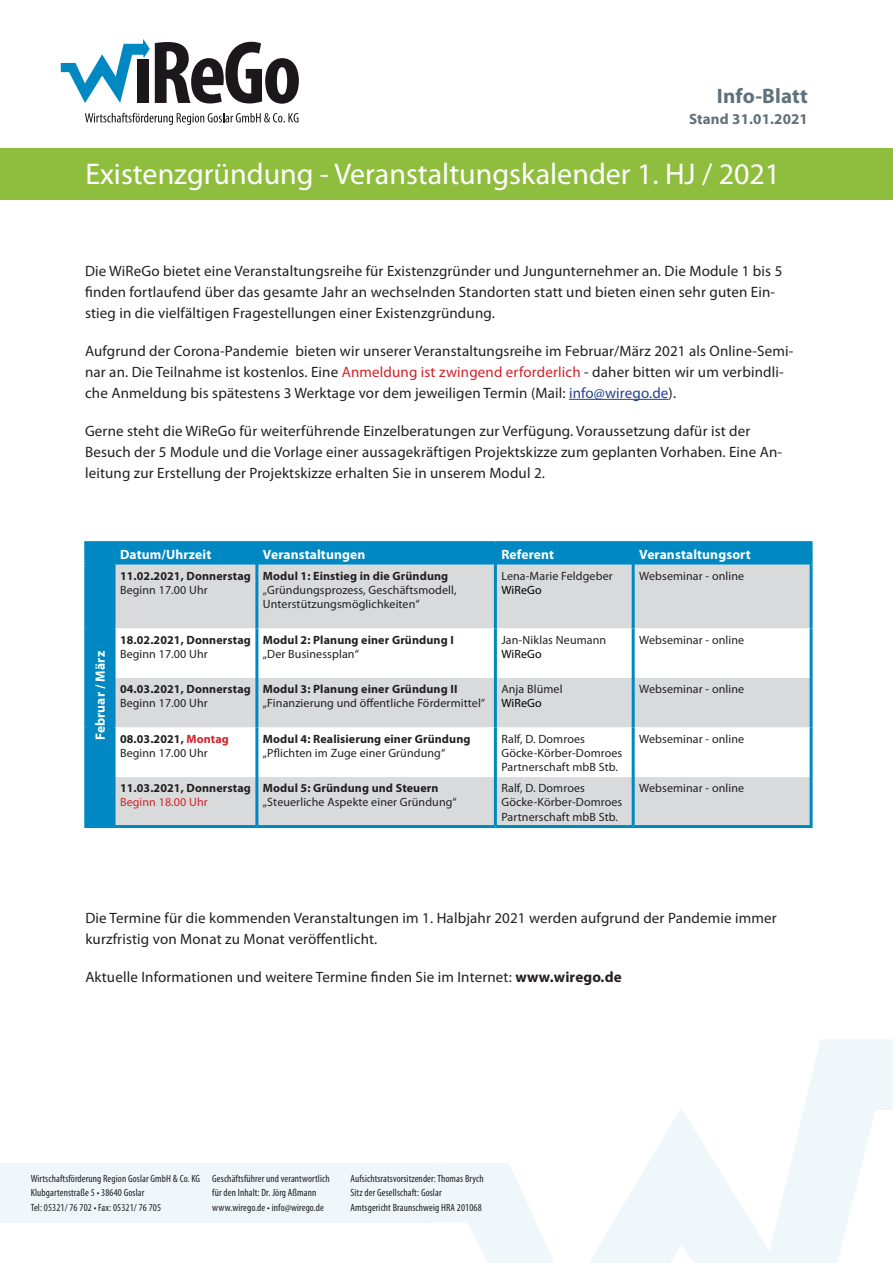
<style>
.page{position:relative;width:893px;height:1263px;background:#fff}
.page>*{position:absolute;margin:0;border:0;box-sizing:border-box;transform-origin:0 0}
.t1{font:30px "Myriad Pro";color:#fff}
.t2{font:700 21px "Myriad Pro";letter-spacing:.01em;color:#5f717b}
.t3{font:15px/21px "Myriad Pro";letter-spacing:.01em;color:#231f20}
.t4{font:700 15px "Myriad Pro";letter-spacing:.01em;color:#5f717b}
.t5{font:700 13.5px "Myriad Pro";letter-spacing:.01em;color:#fff}
.t6{font:12px/14.2px "Myriad Pro";letter-spacing:.01em;color:#231f20}
.t7{font:700 12px "Myriad Pro";letter-spacing:.01em;color:#231f20}
.t8{font:12px "Myriad Pro";letter-spacing:.01em;color:#000}
.t9{font:12px "Myriad Pro";letter-spacing:.01em;color:#d1232a}
.t10{font:condensed 10.5px/14.2px "Myriad Pro";letter-spacing:.01em;color:#231f20}
.s1{color:#d1232a}
.s2{color:#253f8e}
.s3{font-weight:700}
.s4{font-weight:700;color:#d1232a}
</style>
<div class="page">
<div style="left:0;top:149px;width:893px;height:51px;background:#8fbd3e"></div>
<svg style="left:429px;top:1039px;width:464px;height:224px"></svg>
<div style="left:0;top:1163px;width:429px;height:59px;background:#eff7fb"></div>
<svg style="left:85px;top:113px;width:213px;height:12px"></svg>
<svg style="left:61px;top:39px;width:238px;height:65px"></svg>
<hr style="left:569px;top:399px;width:100px;height:1px;background:#253f8e">
<div style="left:87px;top:544px;width:723px;height:281px;background:#0088c2"></div>
<div style="left:116px;top:565px;width:694px;height:260px;background:#d9dadc"></div>
<svg style="left:116px;top:628px;width:694px;height:149px"></svg>
<hr style="left:494px;top:565px;width:3px;height:63px;background:#0088c2">
<hr style="left:632px;top:565px;width:3px;height:63px;background:#0088c2">
<hr style="left:494px;top:628px;width:3px;height:50px;background:#0088c2">
<hr style="left:632px;top:628px;width:3px;height:50px;background:#0088c2">
<hr style="left:494px;top:678px;width:3px;height:49px;background:#0088c2">
<hr style="left:632px;top:678px;width:3px;height:49px;background:#0088c2">
<hr style="left:494px;top:727px;width:3px;height:50px;background:#0088c2">
<hr style="left:632px;top:727px;width:3px;height:50px;background:#0088c2">
<hr style="left:255px;top:544px;width:3px;height:21px;background:#0088c2">
<hr style="left:494px;top:544px;width:3px;height:21px;background:#0088c2">
<hr style="left:632px;top:544px;width:3px;height:21px;background:#0088c2">
<hr style="left:114px;top:541px;width:143px;height:3px;background:#0088c2">
<hr style="left:257px;top:541px;width:238px;height:3px;background:#0088c2">
<hr style="left:495px;top:541px;width:138px;height:3px;background:#0088c2">
<hr style="left:633px;top:541px;width:180px;height:3px;background:#0088c2">
<hr style="left:810px;top:544px;width:3px;height:21px;background:#0088c2">
<hr style="left:84px;top:541px;width:30px;height:3px;background:#0088c2">
<hr style="left:84px;top:544px;width:3px;height:19px;background:#0088c2">
<hr style="left:113px;top:544px;width:3px;height:21px;background:#0088c2">
<hr style="left:255px;top:628px;width:3px;height:50px;background:#0088c2">
<hr style="left:255px;top:678px;width:3px;height:49px;background:#0088c2">
<hr style="left:255px;top:727px;width:3px;height:50px;background:#0088c2">
<hr style="left:810px;top:628px;width:3px;height:50px;background:#0088c2">
<hr style="left:810px;top:678px;width:3px;height:49px;background:#0088c2">
<hr style="left:810px;top:727px;width:3px;height:50px;background:#0088c2">
<hr style="left:810px;top:777px;width:3px;height:48px;background:#0088c2">
<hr style="left:114px;top:825px;width:143px;height:3px;background:#0088c2">
<hr style="left:257px;top:825px;width:238px;height:3px;background:#0088c2">
<hr style="left:495px;top:825px;width:138px;height:3px;background:#0088c2">
<hr style="left:633px;top:825px;width:180px;height:3px;background:#0088c2">
<hr style="left:810px;top:565px;width:3px;height:63px;background:#0088c2">
<hr style="left:255px;top:565px;width:3px;height:63px;background:#0088c2">
<hr style="left:84px;top:563px;width:29px;height:3px;background:#0088c2">
<hr style="left:84px;top:566px;width:3px;height:62px;background:#0088c2">
<hr style="left:84px;top:628px;width:3px;height:50px;background:#0088c2">
<hr style="left:84px;top:678px;width:3px;height:49px;background:#0088c2">
<hr style="left:84px;top:727px;width:3px;height:50px;background:#0088c2">
<hr style="left:84px;top:777px;width:3px;height:48px;background:#0088c2">
<hr style="left:84px;top:825px;width:30px;height:3px;background:#0088c2">
<hr style="left:113px;top:565px;width:3px;height:63px;background:#0088c2">
<hr style="left:113px;top:628px;width:3px;height:50px;background:#0088c2">
<hr style="left:113px;top:678px;width:3px;height:49px;background:#0088c2">
<hr style="left:113px;top:727px;width:3px;height:50px;background:#0088c2">
<hr style="left:494px;top:777px;width:3px;height:48px;background:#0088c2">
<hr style="left:632px;top:777px;width:3px;height:48px;background:#0088c2">
<hr style="left:113px;top:777px;width:3px;height:48px;background:#0088c2">
<hr style="left:255px;top:777px;width:3px;height:48px;background:#0088c2">
<h2 class="t2" style="left:717px;top:82px;width:93px">Info-Blatt</h2>
<p class="t4" style="left:689px;top:109px;width:120px">Stand 31.01.2021</p>
<h1 class="t1" style="left:85px;top:155px;width:696px">Existenzgründung - Veranstaltungskalender 1. HJ / 2021</h1>
<p class="t3" style="left:85px;top:260px;width:699px">Die WiReGo bietet eine Veranstaltungsreihe für Existenzgründer und Jungunternehmer an. Die Module 1 bis 5 finden fortlaufend über das gesamte Jahr an wechselnden Standorten statt und bieten einen sehr guten Ein&shy;stieg in die vielfältigen Fragestellungen einer Existenzgründung.</p>
<p class="t3" style="left:85px;top:340px;width:710px">Aufgrund der Corona-Pandemie bieten wir unserer Veranstaltungsreihe im Februar/März 2021 als Online-Semi&shy;nar an. Die Teilnahme ist kostenlos. Eine <span class="s1">Anmeldung ist zwingend erforderlich</span> - daher bitten wir um verbindli&shy;che Anmeldung bis spätestens 3 Werktage vor dem jeweiligen Termin (Mail: <span class="s2">info@wirego.de</span>).</p>
<p class="t3" style="left:85px;top:420px;width:699px">Gerne steht die WiReGo für weiterführende Einzelberatungen zur Verfügung. Voraussetzung dafür ist der<br>Besuch der 5 Module und die Vorlage einer aussagekräftigen Projektskizze zum geplanten Vorhaben. Eine An&shy;leitung zur Erstellung der Projektskizze erhalten Sie in unserem Modul 2.</p>
<p class="t5" style="left:120px;top:545px;width:93px">Datum/Uhrzeit</p>
<p class="t5" style="left:263px;top:545px;width:104px">Veranstaltungen</p>
<p class="t5" style="left:501px;top:545px;width:54px">Referent</p>
<p class="t5" style="left:639px;top:545px;width:113px">Veranstaltungsort</p>
<p class="t5" style="left:92px;top:740px;width:91px;rotate:-90deg">Februar / März</p>
<p class="t7" style="left:120px;top:568px;width:132px">11.02.2021, Donnerstag</p>
<p class="t6" style="left:120px;top:583px;width:89px">Beginn 17.00 Uhr</p>
<p class="t7" style="left:263px;top:568px;width:187px">Modul 1: Einstieg in die Gründung</p>
<p class="t6" style="left:263px;top:583px;width:195px">„Gründungsprozess, Geschäftsmodell,<br>Unterstützungsmöglichkeiten“</p>
<p class="t7" style="left:120px;top:632px;width:132px">18.02.2021, Donnerstag</p>
<p class="t6" style="left:120px;top:646px;width:89px">Beginn 17.00 Uhr</p>
<p class="t7" style="left:263px;top:632px;width:192px">Modul 2: Planung einer Gründung I</p>
<p class="t6" style="left:263px;top:646px;width:98px">„Der Businessplan“</p>
<p class="t7" style="left:120px;top:681px;width:132px">04.03.2021, Donnerstag</p>
<p class="t6" style="left:120px;top:696px;width:89px">Beginn 17.00 Uhr</p>
<p class="t7" style="left:263px;top:681px;width:196px">Modul 3: Planung einer Gründung II</p>
<p class="t6" style="left:263px;top:696px;width:224px">„Finanzierung und öffentliche Fördermittel“</p>
<p class="t6" style="left:120px;top:731px;width:110px"><span class="s3">08.03.2021,</span> <span class="s4">Montag<br></span>Beginn 17.00 Uhr</p>
<p class="t7" style="left:263px;top:731px;width:209px">Modul 4: Realisierung einer Gründung</p>
<p class="t6" style="left:263px;top:745px;width:184px">„Pflichten im Zuge einer Gründung“</p>
<p class="t7" style="left:120px;top:780px;width:132px">11.03.2021, Donnerstag</p>
<p class="t9" style="left:120px;top:795px;width:89px">Beginn 18.00 Uhr</p>
<p class="t7" style="left:263px;top:780px;width:177px">Modul 5: Gründung und Steuern</p>
<p class="t6" style="left:263px;top:795px;width:195px">„Steuerliche Aspekte einer Gründung“</p>
<p class="t6" style="left:501px;top:568px;width:113px">Lena-Marie Feldgeber</p>
<p class="t8" style="left:501px;top:582px;width:42px">WiReGo</p>
<p class="t6" style="left:639px;top:568px;width:107px">Webseminar - online</p>
<p class="t6" style="left:501px;top:632px;width:106px">Jan-Niklas Neumann</p>
<p class="t8" style="left:501px;top:646px;width:42px">WiReGo</p>
<p class="t6" style="left:639px;top:632px;width:107px">Webseminar - online</p>
<p class="t6" style="left:501px;top:682px;width:63px">Anja Blümel</p>
<p class="t8" style="left:501px;top:696px;width:42px">WiReGo</p>
<p class="t6" style="left:639px;top:682px;width:107px">Webseminar - online</p>
<p class="t6" style="left:501px;top:731px;width:122px">Ralf, D. Domroes<br>Göcke-Körber-Domroes<br>Partnerschaft mbB Stb.</p>
<p class="t6" style="left:639px;top:731px;width:107px">Webseminar - online</p>
<p class="t6" style="left:501px;top:781px;width:122px">Ralf, D. Domroes<br>Göcke-Körber-Domroes<br>Partnerschaft mbB Stb.</p>
<p class="t6" style="left:639px;top:781px;width:107px">Webseminar - online</p>
<p class="t3" style="left:85px;top:907px;width:693px">Die Termine für die kommenden Veranstaltungen im 1. Halbjahr 2021 werden aufgrund der Pandemie immer kurzfristig von Monat zu Monat veröffentlicht.</p>
<p class="t3" style="left:85px;top:966px;width:538px">Aktuelle Informationen und weitere Termine finden Sie im Internet: <span class="s3">www.wirego.de</span></p>
<p class="t10" style="left:31px;top:1171px;width:171px">Wirtschaftsförderung Region Goslar GmbH &amp; Co. KG<br>Klubgartenstraße 5 • 38640 Goslar<br>Tel: 05321/ 76 702 • Fax: 05321/ 76 705</p>
<p class="t10" style="left:212px;top:1171px;width:119px">Geschäftsführer und verantwortlich für den Inhalt: Dr. Jörg Aßmann www.wirego.de • info@wirego.de</p>
<p class="t10" style="left:351px;top:1171px;width:135px">Aufsichtsratsvorsitzender: Thomas Brych<br>Sitz der Gesellschaft: Goslar<br>Amtsgericht Braunschweig HRA 201068</p>
</div>
